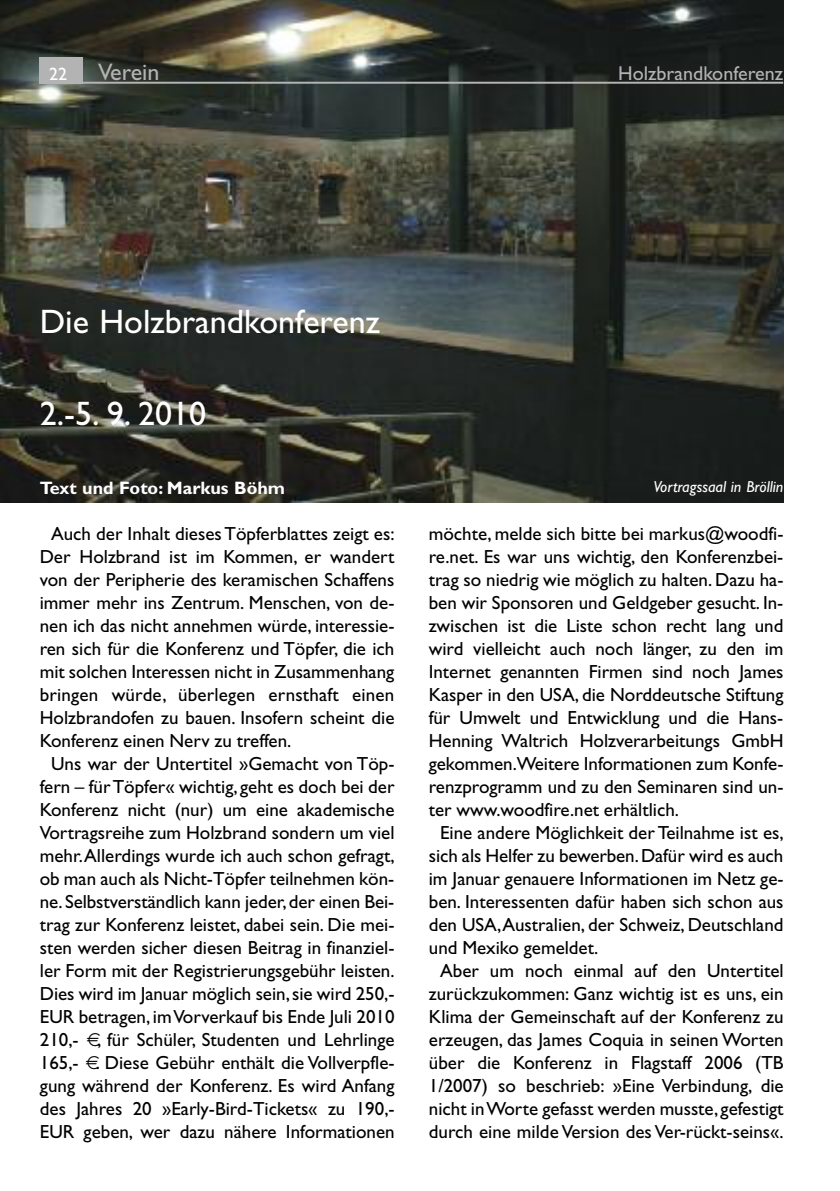
<style>
.page{position:relative;width:840px;height:1191px;background:#fff}
.page>*{position:absolute;margin:0;border:0;box-sizing:border-box;transform-origin:0 0}
.t1{font:34px "Gill Sans";color:#fff}
.t2{font:24px "Gill Sans";color:#b3b3b3}
.t3{font:20px "Gill Sans";color:#b3b3b3}
.t4{font:19px/23px "Gill Sans";color:#000;text-align:justify}
.t5{font:700 18px "Gill Sans";color:#fff}
.t6{font:18px "Gill Sans";color:#fff}
.t7{font:italic 16px "Gill Sans";color:#fff}
</style>
<div class="page">
<img style="left:0;top:0;width:782px;height:502px">
<div style="left:40px;top:57px;width:43px;height:26px;background:#b3b3b3"></div>
<hr style="left:40px;top:82px;width:742px;height:2px;background:#b3b3b3">
<p class="t6" style="left:49px;top:67px;width:19px">22</p>
<p class="t2" style="left:98px;top:63px;width:63px">Verein</p>
<p class="t3" style="left:618px;top:65px;width:166px">Holzbrandkonferenz</p>
<h1 class="t1" style="left:40px;top:308px;width:341px">Die Holzbrandkonferenz</h1>
<h1 class="t1" style="left:40px;top:400px;width:168px">2.-5. 9. 2010</h1>
<p class="t5" style="left:40px;top:481px;width:247px">Text und Foto: Markus Böhm</p>
<p class="t4" style="left:51px;top:524px;width:345px">Auch der Inhalt dieses Töpferblattes zeigt es:</p>
<p class="t4" style="left:40px;top:547px;width:356px">Der Holzbrand ist im Kommen, er wandert</p>
<p class="t4" style="left:40px;top:570px;width:356px">von der Peripherie des keramischen Schaffens</p>
<p class="t4" style="left:40px;top:593px;width:356px">immer mehr ins Zentrum. Menschen, von de-</p>
<p class="t4" style="left:40px;top:616px;width:356px">nen ich das nicht annehmen würde, interessie-</p>
<p class="t4" style="left:40px;top:639px;width:356px">ren sich für die Konferenz und Töpfer, die ich</p>
<p class="t4" style="left:40px;top:662px;width:356px">mit solchen Interessen nicht in Zusammenhang</p>
<p class="t4" style="left:40px;top:685px;width:356px">bringen würde, überlegen ernsthaft einen</p>
<p class="t4" style="left:40px;top:708px;width:356px">Holzbrandofen zu bauen. Insofern scheint die</p>
<p class="t4" style="left:40px;top:731px;width:253px">Konferenz einen Nerv zu treffen.</p>
<p class="t4" style="left:51px;top:754px;width:345px">Uns war der Untertitel »Gemacht von Töp-</p>
<p class="t4" style="left:40px;top:777px;width:356px">fern – für Töpfer« wichtig, geht es doch bei der</p>
<p class="t4" style="left:40px;top:800px;width:356px">Konferenz nicht (nur) um eine akademische</p>
<p class="t4" style="left:40px;top:823px;width:356px">Vortragsreihe zum Holzbrand sondern um viel</p>
<p class="t4" style="left:40px;top:846px;width:356px">mehr. Allerdings wurde ich auch schon gefragt,</p>
<p class="t4" style="left:40px;top:869px;width:356px">ob man auch als Nicht-Töpfer teilnehmen kön-</p>
<p class="t4" style="left:40px;top:892px;width:356px">ne. Selbstverständlich kann jeder, der einen Bei-</p>
<p class="t4" style="left:40px;top:915px;width:356px">trag zur Konferenz leistet, dabei sein. Die mei-</p>
<p class="t4" style="left:40px;top:938px;width:356px">sten werden sicher diesen Beitrag in finanziel-</p>
<p class="t4" style="left:40px;top:961px;width:356px">ler Form mit der Registrierungsgebühr leisten.</p>
<p class="t4" style="left:40px;top:983px;width:356px">Dies wird im Januar möglich sein, sie wird 250,-</p>
<p class="t4" style="left:40px;top:1006px;width:356px">EUR betragen, im Vorverkauf bis Ende Juli 2010</p>
<p class="t4" style="left:40px;top:1029px;width:356px">210,- , für Schüler, Studenten und Lehrlinge</p>
<p class="t4" style="left:40px;top:1052px;width:356px">165,- . Diese Gebühr enthält die Vollverpfle-</p>
<p class="t4" style="left:40px;top:1075px;width:356px">gung während der Konferenz. Es wird Anfang</p>
<p class="t4" style="left:40px;top:1098px;width:356px">des Jahres 20 »Early-Bird-Tickets« zu 190,-</p>
<p class="t4" style="left:40px;top:1121px;width:356px">EUR geben, wer dazu nähere Informationen</p>
<p class="t7" style="left:653px;top:481px;width:131px">Vortragssaal in Bröllin</p>
<p class="t4" style="left:428px;top:523px;width:356px">möchte, melde sich bitte bei markus@woodfi&shy;re.net. Es war uns wichtig, den Konferenzbei&shy;trag so niedrig wie möglich zu halten. Dazu ha&shy;ben wir Sponsoren und Geldgeber gesucht. In&shy;zwischen ist die Liste schon recht lang und wird vielleicht auch noch länger, zu den im Internet genannten Firmen sind noch James Kasper in den USA, die Norddeutsche Stiftung für Umwelt und Entwicklung und die Hans-Henning Waltrich Holzverarbeitungs GmbH gekommen.Weitere Informationen zum Konfe&shy;renzprogramm und zu den Seminaren sind un&shy;ter www.woodfire.net erhältlich.</p>
<p class="t4" style="left:440px;top:822px;width:345px">Eine andere Möglichkeit der Teilnahme ist es,</p>
<p class="t4" style="left:428px;top:845px;width:356px">sich als Helfer zu bewerben. Dafür wird es auch</p>
<p class="t4" style="left:428px;top:868px;width:356px">im Januar genauere Informationen im Netz ge-</p>
<p class="t4" style="left:428px;top:891px;width:356px">ben. Interessenten dafür haben sich schon aus</p>
<p class="t4" style="left:428px;top:914px;width:356px">den USA, Australien, der Schweiz, Deutschland</p>
<p class="t4" style="left:428px;top:937px;width:171px">und Mexiko gemeldet.</p>
<p class="t4" style="left:440px;top:960px;width:345px">Aber um noch einmal auf den Untertitel</p>
<p class="t4" style="left:428px;top:983px;width:356px">zurück zukommen: Ganz wichtig ist es uns, ein</p>
<p class="t4" style="left:428px;top:1006px;width:356px">Klima der Gemeinschaft auf der Konferenz zu</p>
<p class="t4" style="left:428px;top:1029px;width:356px">erzeugen, das James Coquia in seinen Worten</p>
<p class="t4" style="left:428px;top:1052px;width:356px">über die Konferenz in Flagstaff 2006 (TB</p>
<p class="t4" style="left:428px;top:1075px;width:356px">1/2007) so beschrieb: »Eine Verbindung, die</p>
<p class="t4" style="left:428px;top:1098px;width:356px">nicht in Worte gefasst werden musste, gefestigt</p>
<p class="t4" style="left:428px;top:1121px;width:356px">durch eine milde Version des Ver-rückt-seins«.</p>
</div>
